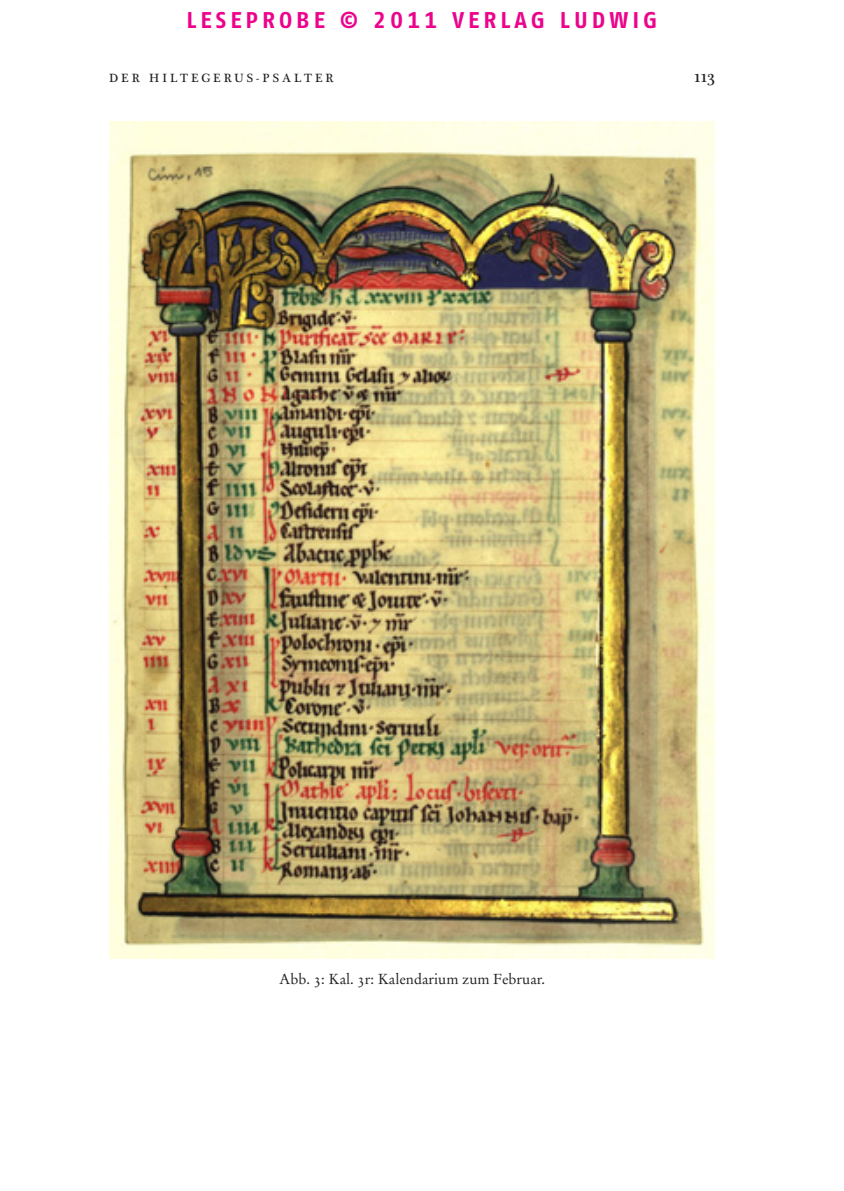
<style>
.page{position:relative;width:844px;height:1191px;background:#fff}
.page>*{position:absolute;margin:0;border:0;box-sizing:border-box;transform-origin:0 0}
.t1{font:700 22.75px "Fago No Tf";letter-spacing:.175em;color:#ed028c}
.t2{font:17.5px "Plantagenet Cherokee";color:#231f20}
.t3{font:14.53px "Stempel Garamond LT Std";color:#231f20}
.t4{font:12.25px "Plantagenet Cherokee";letter-spacing:.25em;color:#231f20}
</style>
<div class="page">
<img style="left:109px;top:122px;width:605px;height:836px">
<h1 class="t1" style="left:186px;top:6px;width:472px">LESEPROBE © 2011 VERLAG LUDWIG</h1>
<p class="t4" style="left:109px;top:73px;width:226px">DER HILTEGERUS--PSALTER</p>
<p class="t2" style="left:694px;top:69px;width:22px">113</p>
<p class="t3" style="left:279px;top:970px;width:267px">Abb. 3: Kal. 3r: Kalendarium zum Februar.</p>
</div>
